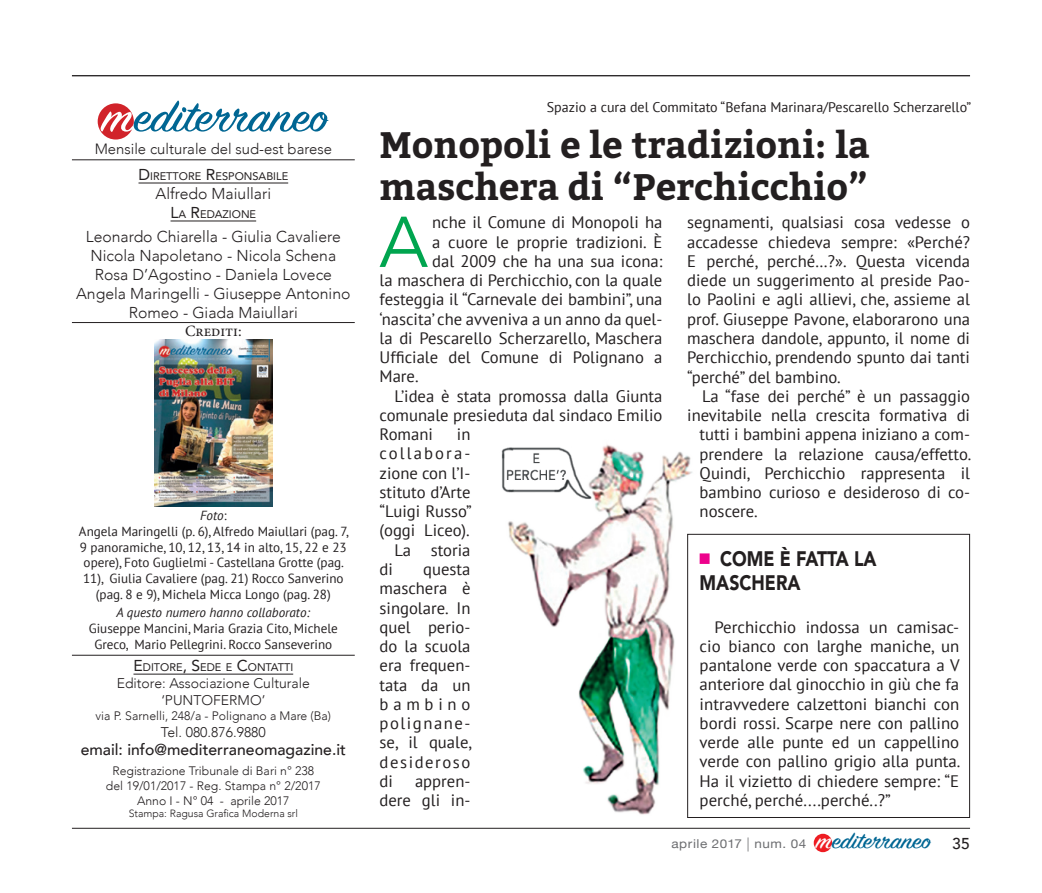
<style>
.page{position:relative;width:1042px;height:893px;background:#fff}
.page>*{position:absolute;margin:0;border:0;box-sizing:border-box;transform-origin:0 0}
.t1{font:71.05px "Avenir Next";color:#00a54f}
.t2{font:48.48px "Sign Painter House Script";color:#006693;scale:1.14 1}
.t3{font:700 36.75px/42px "Bitter";color:#231f20}
.t4{font:900 21px/24.5px "Avenir";color:#231f20;scale:.84 1}
.t5{font:16.62px/19.2px "PT Sans";color:#231f20;text-align:justify}
.t6{font:16.62px "PT Sans";letter-spacing:.13em;color:#231f20}
.t7{font:300 15.75px/18.9px "Avenir";color:#231f20;text-align:center}
.t8{font:500 15.75px "Avenir";color:#231f20}
.t9{font:15.75px "Minion Pro";color:#231f20}
.t10{font:300 14.88px "Avenir";color:#231f20}
.t11{font:14px "PT Sans";color:#231f20}
.t12{font:300 14px/16.8px "Avenir";color:#231f20;text-align:center}
.t13{font:13.12px/15.8px "PT Sans";color:#231f20;text-align:center}
.t14{font:italic 13.12px "PT Sans";color:#231f20}
.t15{font:300 12.25px/14.7px "Avenir";color:#231f20;text-align:center}
.t16{font:12.25px "Helvetica Neue";letter-spacing:.045em;color:#6c6d70;scale:1.1 1}
.t17{font:11.03px "Avenir";color:#231f20}
.t18{font:300 10.5px "Avenir";color:#231f20}
.s1{color:#fff}
.s2{font-size:15.75px}
.s3{font-style:italic}
.s4{font-family:"Avenir";font-weight:300;font-size:14px}
.s5{font-family:"Sign Painter House Script";font-size:24.68px;color:#fff}
.s6{font-family:"Sign Painter House Script";font-size:24.68px;color:#006693}
.s7{font-family:"Avenir";font-weight:500;font-size:15.75px;color:#231f20}
</style>
<div class="page">
<hr style="left:72px;top:828px;width:898px;height:1px;background:#231f20">
<div style="left:814px;top:834px;width:18px;height:18px;background:#ee1d23;border-radius:50%"></div>
<div style="left:699px;top:553px;width:10px;height:11px;background:#ed028c"></div>
<div style="left:687px;top:534px;width:283px;height:284px;border:1px solid #231f20"></div>
<img style="left:501px;top:444px;width:198px;height:374px">
<hr style="left:72px;top:75px;width:898px;height:1px;background:#231f20">
<hr style="left:138px;top:183px;width:150px;height:1px;background:#231f20">
<hr style="left:171px;top:221px;width:85px;height:1px;background:#231f20">
<hr style="left:133px;top:674px;width:160px;height:1px;background:#231f20">
<div style="left:98px;top:103px;width:36px;height:37px;background:#d1232a;border-radius:50%"></div>
<img style="left:154px;top:340px;width:118px;height:166px">
<hr style="left:72px;top:655px;width:283px;height:1px;background:#231f20">
<hr style="left:72px;top:322px;width:283px;height:1px;background:#231f20">
<hr style="left:72px;top:160px;width:283px;height:1px;background:#231f20">
<h2 class="t2" style="left:102px;top:87px;width:199px"><span class="s1">m</span>editerraneo</h2>
<p class="t10" style="left:95px;top:141px;width:239px">Mensile culturale del sud-est barese</p>
<p class="t17" style="left:138px;top:168px;width:151px"><span class="s2">D</span>IRETTORE <span class="s2">R</span>ESPONSABILE</p>
<p class="t7" style="left:156px;top:184px;width:117px">Alfredo Maiullari</p>
<p class="t17" style="left:171px;top:206px;width:87px"><span class="s2">L</span>A <span class="s2">R</span>EDAZIONE</p>
<p class="t7" style="left:76px;top:227px;width:276px">Leonardo Chiarella - Giulia Cavaliere Nicola Napoletano - Nicola Schena Rosa D’Agostino - Daniela Lovece Angela Maringelli - Giuseppe Antonino Romeo - Giada Maiullari</p>
<p class="t9" style="left:185px;top:321px;width:58px">Crediti:</p>
<p class="t13" style="left:79px;top:507px;width:271px"><span class="s3">Foto</span>:<br>Angela Maringelli (p. 6), Alfredo Maiullari (pag. 7, 9 panoramiche, 10, 12, 13, 14 in alto, 15, 22 e 23 opere), Foto Guglielmi - Castellana Grotte (pag.<br>11), Giulia Cavaliere (pag. 21) Rocco Sanverino (pag. 8 e 9), Michela Micca Longo (pag. 28)</p>
<p class="t14" style="left:117px;top:604px;width:195px">A questo numero hanno collaborato:</p>
<p class="t13" style="left:89px;top:620px;width:251px">Giuseppe Mancini, Maria Grazia Cito, Michele<br>Greco, Mario Pellegrini. Rocco Sanseverino</p>
<p class="t17" style="left:133px;top:659px;width:161px"><span class="s2">E</span>DITORE<span class="s2">, S</span>EDE E <span class="s2">C</span>ONTATTI</p>
<p class="t12" style="left:117px;top:675px;width:195px">Editore: Associazione Culturale ‘PUNTOFERMO’</p>
<p class="t15" style="left:96px;top:708px;width:237px">via P. Sarnelli, 248/a - Polignano a Mare (Ba)</p>
<p class="t12" style="left:161px;top:723px;width:106px">Tel. 080.876.9880</p>
<p class="t8" style="left:81px;top:736px;width:267px">email: info@mediterraneomagazine.it</p>
<p class="t15" style="left:106px;top:764px;width:216px">Registrazione Tribunale di Bari n° 238 del 19/01/2017 - Reg. Stampa n° 2/2017<br>Anno I - N° 04 - aprile 2017</p>
<p class="t18" style="left:129px;top:808px;width:171px">Stampa: Ragusa Grafica Moderna srl</p>
<p class="t11" style="left:547px;top:98px;width:426px">Spazio a cura del Commitato “Befana Marinara/Pescarello Scherzarello”</p>
<h3 class="t3" style="left:379px;top:124px;width:492px">Monopoli e le tradizioni: la maschera di “Perchicchio”</h3>
<h1 class="t1" style="left:379px;top:182px;width:51px">A</h1>
<p class="t5" style="left:432px;top:213px;width:232px">nche il Comune di Monopoli ha</p>
<p class="t5" style="left:432px;top:232px;width:232px">a cuore le proprie tradizioni. È</p>
<p class="t5" style="left:432px;top:251px;width:232px">dal 2009 che ha una sua icona:</p>
<p class="t5" style="left:379px;top:270px;width:284px">la maschera di Perchicchio, con la quale</p>
<p class="t5" style="left:379px;top:290px;width:284px">festeggia il “Carnevale dei bambini”, una</p>
<p class="t5" style="left:379px;top:309px;width:284px">‘nascita’ che avveniva a un anno da quel-</p>
<p class="t5" style="left:379px;top:328px;width:284px">la di Pescarello Scherzarello, Maschera</p>
<p class="t5" style="left:379px;top:347px;width:284px">Ufficiale del Comune di Polignano a</p>
<p class="t5" style="left:379px;top:367px;width:41px">Mare.</p>
<p class="t5" style="left:394px;top:386px;width:269px">L’idea è stata promossa dalla Giunta</p>
<p class="t5" style="left:379px;top:405px;width:284px">comunale presieduta dal sindaco Emilio</p>
<p class="t5" style="left:379px;top:424px;width:55px">Romani</p>
<p class="t5" style="left:457px;top:424px;width:15px">in</p>
<p class="t6" style="left:379px;top:443px;width:92px">collabora-</p>
<p class="t5" style="left:379px;top:463px;width:92px">zione con l’I-</p>
<p class="t5" style="left:379px;top:482px;width:92px">stituto d’Arte</p>
<p class="t5" style="left:379px;top:501px;width:94px">“Luigi Russo”</p>
<p class="t5" style="left:379px;top:521px;width:92px">(oggi Liceo).</p>
<p class="t5" style="left:394px;top:540px;width:77px">La storia</p>
<p class="t5" style="left:379px;top:559px;width:15px">di</p>
<p class="t5" style="left:379px;top:559px;width:94px;text-indent:44px">questa maschera è singolare. In quel perio&shy;do la scuola era frequen&shy;tata da un bambino polignane&shy;se, il quale, desideroso di</p>
<p class="t5" style="left:379px;top:771px;width:92px;text-align:right">appren&shy;dere gli in-</p>
<p class="t5" style="left:687px;top:213px;width:284px">segnamenti, qualsiasi cosa vedesse o accadesse chiedeva sempre: «Perché?<br>E perché, perché…?». Questa vicenda diede un suggerimento al preside Pao&shy;lo Paolini e agli allievi, che, assieme al prof. Giuseppe Pavone, elaborarono una maschera dandole, appunto, il nome di Perchicchio, prendendo spunto dai tanti “perché” del bambino.</p>
<p class="t5" style="left:702px;top:386px;width:269px">La “fase dei perché” è un passaggio</p>
<p class="t5" style="left:687px;top:405px;width:284px">inevitabile nella crescita formativa di</p>
<p class="t5" style="left:699px;top:424px;width:272px">tutti i bambini appena iniziano a com-</p>
<p class="t5" style="left:699px;top:444px;width:273px">prendere la relazione causa/effetto.</p>
<p class="t5" style="left:699px;top:463px;width:272px">Quindi, Perchicchio rappresenta il</p>
<p class="t5" style="left:699px;top:482px;width:272px">bambino curioso e desideroso di co-</p>
<p class="t5" style="left:699px;top:501px;width:60px">noscere.</p>
<p class="t4" style="left:699px;top:546px;width:212px;text-indent:20px">COME È FATTA LA<br>MASCHERA</p>
<p class="t5" style="left:699px;top:617px;width:262px;text-indent:15px">Perchicchio indossa un camisac&shy;cio bianco con larghe maniche, un pantalone verde con spaccatura a V anteriore dal ginocchio in giù che fa intravvedere calzettoni bianchi con bordi rossi. Scarpe nere con pallino verde alle punte ed un cappellino verde con pallino grigio alla punta.<br>Ha il vizietto di chiedere sempre: “E perché, perché....perché..?”</p>
<p class="t16" style="left:671px;top:835px;width:273px">aprile 2017 <span class="s4">|</span> num. 04 <span class="s5">m</span><span class="s6">editerraneo</span> <span class="s7">35</span></p>
</div>
